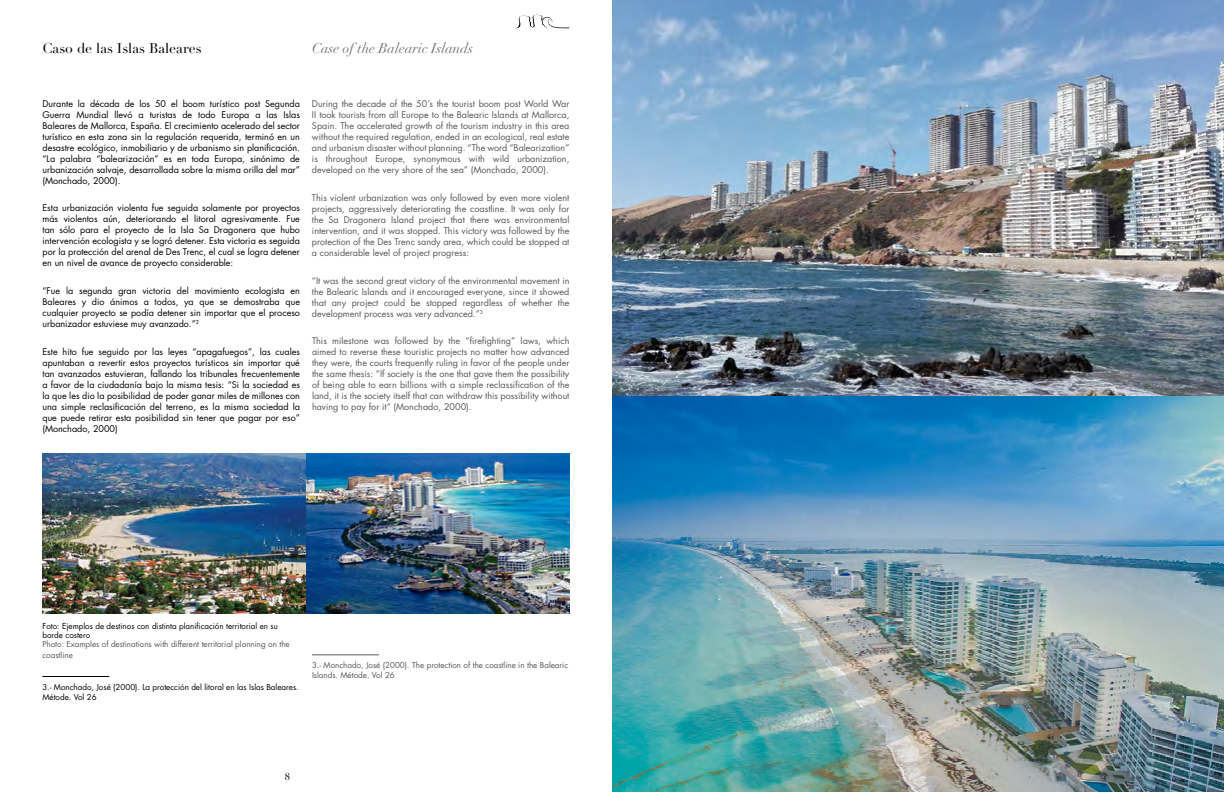
<style>
.page{position:relative;width:1224px;height:792px;background:#fff}
.page>*{position:absolute;margin:0;border:0;box-sizing:border-box;transform-origin:0 0}
.t1{font:italic 14px "Didot LT Std";color:#706f6f}
.t2{font:14px "Didot LT Std";color:#000}
.t3{font:10px "Didot LT Std";color:#000}
.t4{font:9px/11px "Futura Std";color:#000;text-align:justify}
.t5{font:9px/11px "Futura Std";color:#575756;text-align:justify}
.t6{font:8px/11px "Futura Std";color:#575756}
.t7{font:8px/9px "Futura Std";color:#000}
</style>
<div class="page">
<svg style="left:516px;top:15px;width:54px;height:13px"></svg>
<img style="left:42px;top:454px;width:527px;height:160px">
<hr style="left:42px;top:676px;width:67px;height:1px;background:#000">
<hr style="left:312px;top:654px;width:67px;height:1px;background:#575756">
<img style="left:612px;top:0;width:612px;height:792px">
<h1 class="t2" style="left:43px;top:39px;width:161px">Caso de las Islas Baleares</h1>
<h1 class="t1" style="left:312px;top:39px;width:162px">Case of the Balearic Islands</h1>
<p class="t4" style="left:43px;top:98px;width:259px">Durante la década de los 50 el boom turístico post Segunda Guerra Mundial llevó a turistas de todo Europa a las Islas Baleares de Mallorca, España. El crecimiento acelerado del sector turístico en esta zona sin la regulación requerida, terminó en un desastre ecológico, inmobiliario y de urbanismo sin planificación. “La palabra “balearización” es en toda Europa, sinónimo de urbanización salvaje, desarrollada sobre la misma orilla del mar” (Monchado, 2000).</p>
<p class="t4" style="left:43px;top:202px;width:259px">Esta urbanización violenta fue seguida solamente por proyectos más violentos aún, deteriorando el litoral agresivamente. Fue tan sólo para el proyecto de la Isla Sa Dragonera que hubo intervención ecologista y se logró detener. Esta victoria es seguida por la protección del arenal de Des Trenc, el cual se logra detener en un nivel de avance de proyecto considerable:</p>
<p class="t4" style="left:43px;top:285px;width:259px">“Fue la segunda gran victoria del movimiento ecologista en Baleares y dio ánimos a todos, ya que se demostraba que cualquier proyecto se podía detener sin importar que el proceso urbanizador estuviese muy avanzado.”<sup>3</sup></p>
<p class="t4" style="left:43px;top:346px;width:259px">Este hito fue seguido por las leyes “apagafuegos”, las cuales apuntaban a revertir estos proyectos turísticos sin importar qué tan avanzados estuvieran, fallando los tribunales frecuentemente a favor de la ciudadanía bajo la misma tesis: “Si la sociedad es la que les dio la posibilidad de poder ganar miles de millones con una simple reclasificación del terreno, es la misma sociedad la que puede retirar esta posibilidad sin tener que pagar por eso” (Monchado, 2000)</p>
<p class="t5" style="left:312px;top:99px;width:259px">During the decade of the 50’s the tourist boom post World War II took tourists from all Europe to the Balearic Islands at Mallorca, Spain. The accelerated growth of the tourism industry in this area without the required regulation, ended in an ecological, real estate and urbanism disaster without planning. “The word “Balearization” is throughout Europe, synonymous with wild urbanization, developed on the very shore of the sea” (Monchado, 2000).</p>
<p class="t5" style="left:312px;top:192px;width:259px">This violent urbanization was only followed by even more violent projects, aggressively deteriorating the coastline. It was only for the Sa Dragonera Island project that there was environmental intervention, and it was stopped. This victory was followed by the protection of the Des Trenc sandy area, which could be stopped at a considerable level of project progress:</p>
<p class="t5" style="left:312px;top:275px;width:259px">“It was the second great victory of the environmental movement in the Balearic Islands and it encouraged everyone, since it showed that any project could be stopped regardless of whether the development process was very advanced.”<sup>3</sup></p>
<p class="t5" style="left:312px;top:336px;width:259px">This milestone was followed by the “firefighting” laws, which aimed to reverse these touristic projects no matter how advanced they were, the courts frequently ruling in favor of the people under the same thesis: “If society is the one that gave them the possibility of being able to earn billions with a simple reclassification of the land, it is the society itself that can withdraw this possibility without having to pay for it“ (Monchado, 2000).</p>
<p class="t7" style="left:43px;top:621px;width:237px">Foto: Ejemplos de destinos con distinta planificación territorial en su borde costero</p>
<p class="t6" style="left:43px;top:638px;width:249px">Photo: Examples of destinations with different territorial planning on the coastline</p>
<p class="t7" style="left:42px;top:682px;width:258px;line-height:10px">3.- Monchado, José (2000). La protección del litoral en las Islas Baleares.<br>Métode. Vol 26</p>
<p class="t6" style="left:312px;top:660px;width:258px;line-height:10px">3.- Monchado, José (2000). The protection of the coastline in the Balearic<br>Islands. Métode. Vol 26</p>
<p class="t3" style="left:285px;top:770px;width:7px">8</p>
</div>
